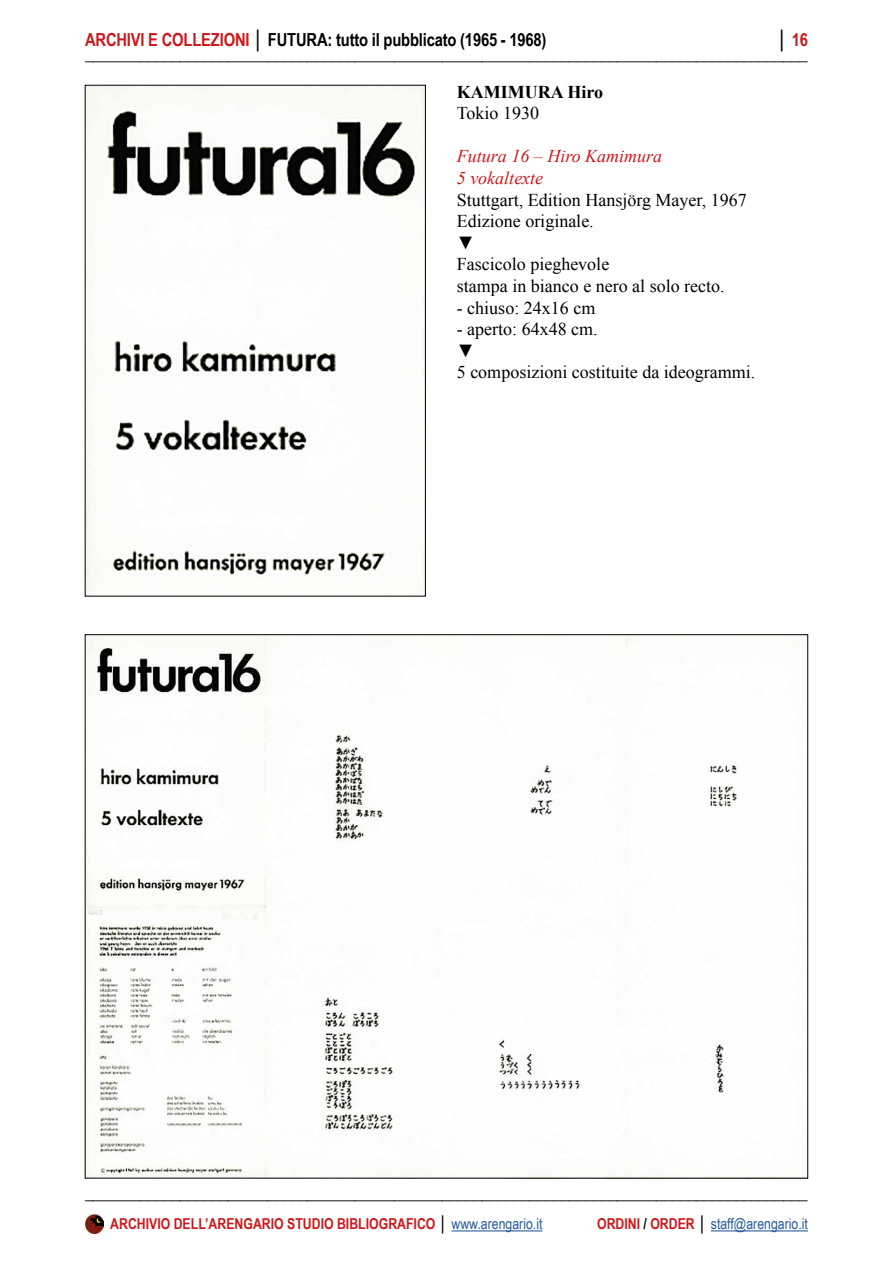
<style>
.page{position:relative;width:893px;height:1263px;background:#fff}
.page>*{position:absolute;margin:0;border:0;box-sizing:border-box;transform-origin:0 0}
.t1{font:18px/13.5px "Arial Narrow";color:#000;text-align:right}
.t2{font:18px/21.6px "Times New Roman";color:#000}
.t3{font:700 18px "Arial Narrow";letter-spacing:-.01em;color:#000}
.t4{font:italic 18px/21.6px "Times New Roman";color:#cd171a}
.t5{font:700 18px "Times New Roman";color:#000}
.t6{font:700 15px "Arial Narrow";color:#cd171a}
.t7{font:15px "Arial Narrow";color:#275b9b}
.s1{font-weight:700}
.s2{font-weight:700;color:#cd171a}
.s3{color:#cd171a}
.s4{color:#000}
.s5{font-weight:400;color:#275b9b}
.s6{font-weight:700;color:#000}
</style>
<div class="page">
<hr style="left:452px;top:1230px;width:90px;height:1px;background:#275b9b">
<hr style="left:711px;top:1230px;width:97px;height:1px;background:#275b9b">
<img style="left:85px;top:1215px;width:19px;height:18px">
<img style="left:87px;top:636px;width:719px;height:540px">
<img style="left:87px;top:87px;width:337px;height:507px">
<p class="t1" style="left:85px;top:32px;width:724px"><span class="s1">│</span> <span class="s2">16 </span>___________________________________________________________________________________________</p>
<p class="t5" style="left:457px;top:79px;width:148px">KAMIMURA Hiro</p>
<p class="t2" style="left:457px;top:102px;width:84px">Tokio 1930</p>
<p class="t4" style="left:457px;top:145px;width:207px">Futura 16 – Hiro Kamimura<br>5 vokaltexte</p>
<p class="t2" style="left:457px;top:188px;width:291px">Stuttgart, Edition Hansjörg Mayer, 1967<br>Edizione originale.<br>▼<br>Fascicolo pieghevole<br>stampa in bianco e nero al solo recto.</p>
<p class="t2" style="left:457px;top:296px;width:140px">- chiuso: 24x16 cm</p>
<p class="t2" style="left:457px;top:318px;width:300px">- aperto: 64x48 cm.<br>▼<br>5 composizioni costituite da ideogrammi.</p>
<p class="t3" style="left:85px;top:26px;width:463px"><span class="s3">ARCHIVI E COLLEZIONI</span> │ FUTURA: tutto il pubblicato (1965 - 1968)</p>
<p class="t1" style="left:85px;top:1185px;width:724px">___________________________________________________________________________________________</p>
<p class="t6" style="left:110px;top:1213px;width:434px">ARCHIVIO DELL’ARENGARIO STUDIO BIBLIOGRAFICO <span class="s4">│</span> <span class="s5">www.arengario.it</span></p>
<p class="t7" style="left:597px;top:1213px;width:212px"><span class="s2">ORDINI</span> <span class="s6">/</span> <span class="s2">ORDER</span> <span class="s6">│</span> staff@arengario.it</p>
</div>
